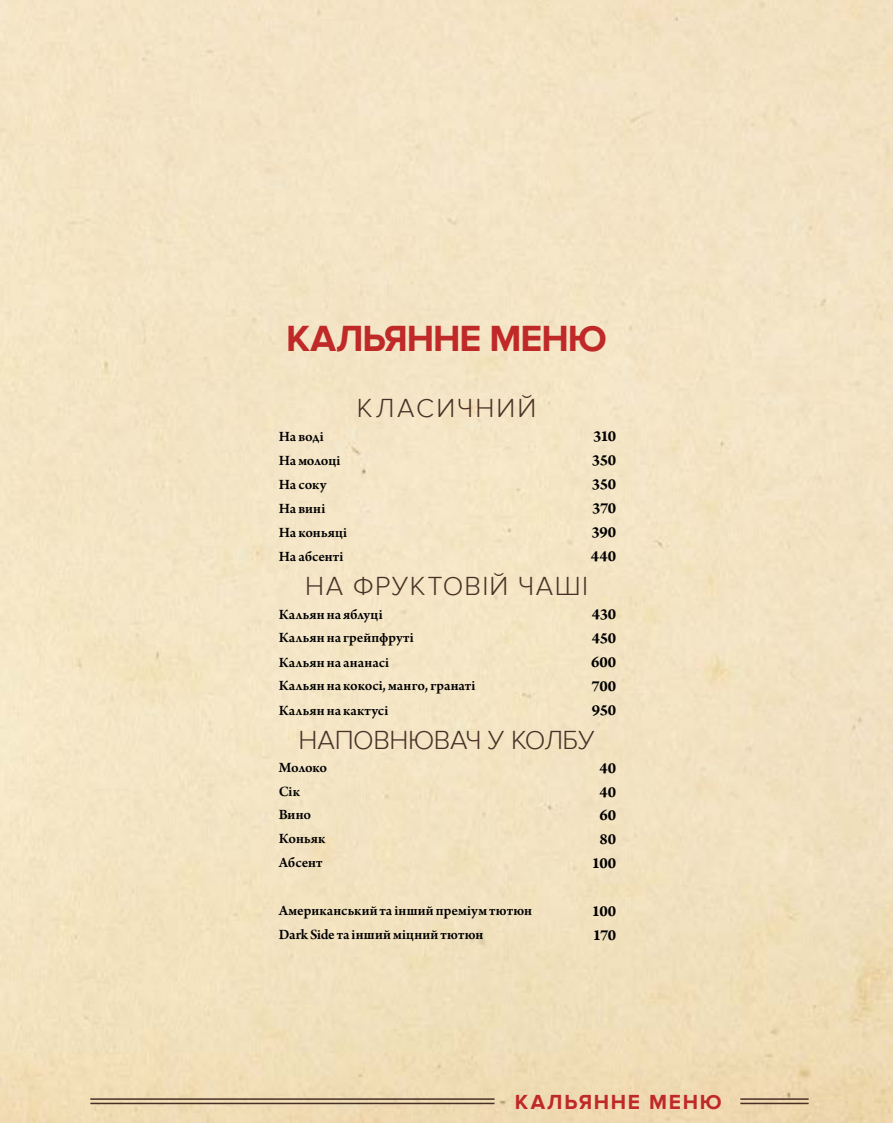
<style>
.page{position:relative;width:893px;height:1123px;background:#fff}
.page>*{position:absolute;margin:0;border:0;box-sizing:border-box;transform-origin:0 0}
.t1{font:700 37.5px "Proxima Nova";letter-spacing:-.03em;color:#bf2928}
.t2{font:300 27px "Proxima Nova";letter-spacing:-.015em;color:#493027}
.t3{font:300 27px "Proxima Nova";letter-spacing:.045em;color:#493027}
.t4{font:300 27px "Proxima Nova";letter-spacing:.08em;color:#493027}
.t5{font:700 21px "Proxima Nova";letter-spacing:.08em;color:#bf2928}
.t6{font:700 16.5px "Arno Pro";letter-spacing:-.015em;color:#000}
.t7{font:600 15px "Arno Pro";letter-spacing:.005em;color:#000}
</style>
<div class="page">
<img style="left:0;top:0;width:893px;height:1123px">
<hr style="left:90px;top:1098px;width:405px;height:1px;background:#493027">
<hr style="left:90px;top:1102px;width:405px;height:2px;background:#493027">
<hr style="left:740px;top:1098px;width:69px;height:1px;background:#493027">
<hr style="left:740px;top:1102px;width:69px;height:2px;background:#493027">
<h1 class="t1" style="left:286px;top:317px;width:322px">КАЛЬЯННЕ МЕНЮ</h1>
<h2 class="t4" style="left:357px;top:392px;width:181px">КЛАСИЧНИЙ</h2>
<p class="t7" style="left:279px;top:428px;width:47px">На воді</p>
<p class="t6" style="left:593px;top:426px;width:25px">310</p>
<p class="t7" style="left:279px;top:451px;width:63px">На молоці</p>
<p class="t6" style="left:592px;top:450px;width:26px">350</p>
<p class="t7" style="left:279px;top:475px;width:49px">На соку</p>
<p class="t6" style="left:592px;top:474px;width:26px">350</p>
<p class="t7" style="left:279px;top:499px;width:48px">На вині</p>
<p class="t6" style="left:592px;top:498px;width:26px">370</p>
<p class="t7" style="left:279px;top:523px;width:70px">На коньяці</p>
<p class="t6" style="left:592px;top:522px;width:26px">390</p>
<p class="t7" style="left:279px;top:547px;width:66px">На абсенті</p>
<p class="t6" style="left:591px;top:546px;width:27px">440</p>
<h2 class="t3" style="left:305px;top:570px;width:284px">НА ФРУКТОВІЙ ЧАШІ</h2>
<p class="t7" style="left:279px;top:605px;width:105px">Кальян на яблуці</p>
<p class="t6" style="left:592px;top:604px;width:26px">430</p>
<p class="t7" style="left:279px;top:628px;width:137px">Кальян на грейпфруті</p>
<p class="t6" style="left:592px;top:628px;width:26px">450</p>
<p class="t7" style="left:279px;top:653px;width:112px">Кальян на ананасі</p>
<p class="t6" style="left:591px;top:652px;width:27px">600</p>
<p class="t7" style="left:279px;top:676px;width:198px">Кальян на кокосі, манго, гранаті</p>
<p class="t6" style="left:591px;top:676px;width:26px">700</p>
<p class="t7" style="left:279px;top:701px;width:111px">Кальян на кактусі</p>
<p class="t6" style="left:592px;top:700px;width:26px">950</p>
<h2 class="t2" style="left:298px;top:724px;width:298px">НАПОВНЮВАЧ У КОЛБУ</h2>
<p class="t7" style="left:279px;top:758px;width:50px">Молоко</p>
<p class="t6" style="left:599px;top:758px;width:18px">40</p>
<p class="t7" style="left:279px;top:782px;width:23px">Сік</p>
<p class="t6" style="left:599px;top:782px;width:18px">40</p>
<p class="t7" style="left:279px;top:806px;width:34px">Вино</p>
<p class="t6" style="left:600px;top:806px;width:18px">60</p>
<p class="t7" style="left:279px;top:830px;width:48px">Коньяк</p>
<p class="t6" style="left:600px;top:830px;width:18px">80</p>
<p class="t7" style="left:279px;top:854px;width:45px">Абсент</p>
<p class="t6" style="left:592px;top:853px;width:26px">100</p>
<p class="t7" style="left:279px;top:902px;width:255px">Американський та інший преміум тютюн</p>
<p class="t6" style="left:592px;top:901px;width:26px">100</p>
<p class="t7" style="left:279px;top:926px;width:206px">Dark Side та інший міцний тютюн</p>
<p class="t6" style="left:593px;top:925px;width:25px">170</p>
<h3 class="t5" style="left:515px;top:1089px;width:208px">КАЛЬЯННЕ МЕНЮ</h3>
</div>
